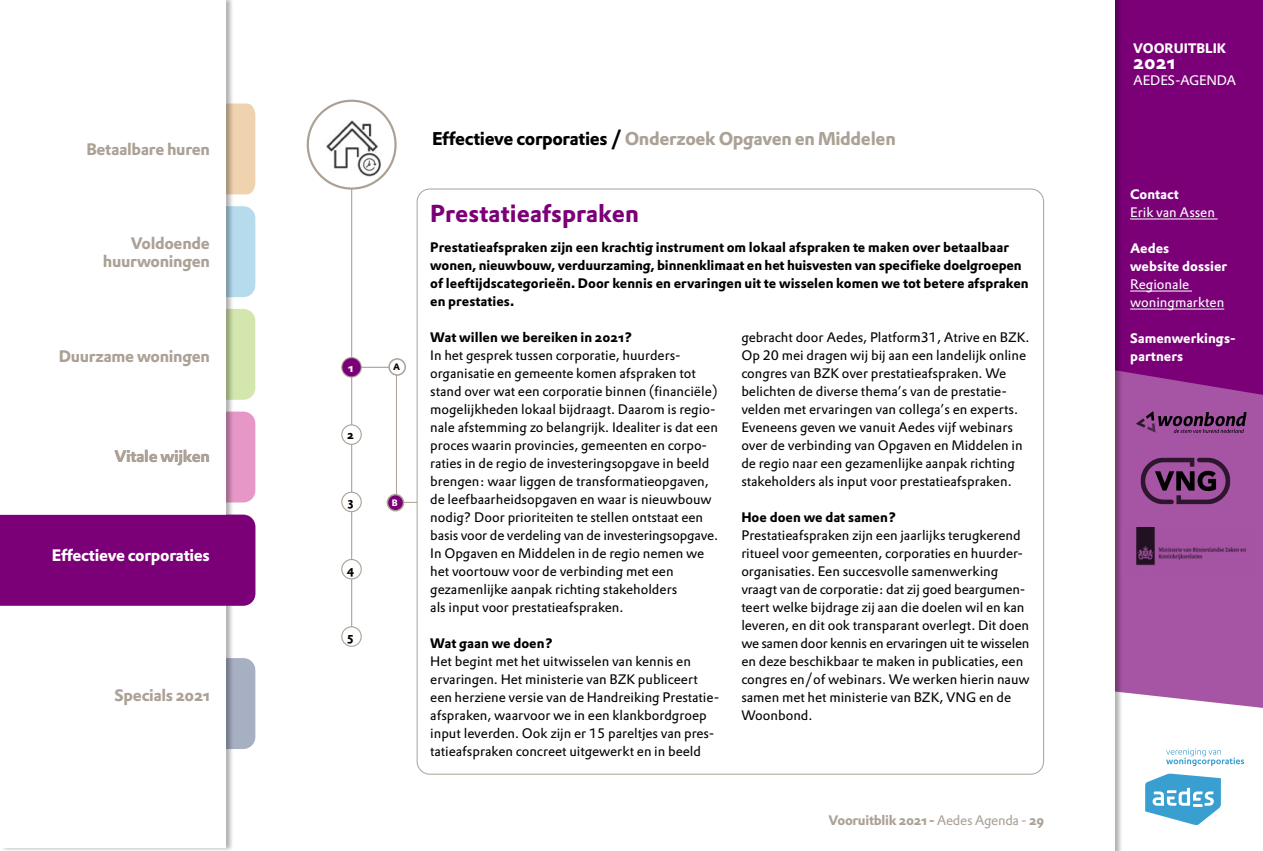
<style>
.page{position:relative;width:1263px;height:851px;background:#fff}
.page>*{position:absolute;margin:0;border:0;box-sizing:border-box;transform-origin:0 0}
.t1{font:24px "DTL Prokyon ST Bold";color:#7b0078}
.t2{font:19.5px "DTL Prokyon ST Bold";color:#fff}
.t3{font:18.15px "DTL Prokyon ST Bold";letter-spacing:-.02em;color:#aba196}
.t4{font:16.35px/18px "DTL Prokyon ST Bold";letter-spacing:-.02em;color:#aba196;text-align:right}
.t5{font:16.35px "DTL Prokyon ST Bold";letter-spacing:-.02em;color:#fff}
.t6{font:14.4px "DTL Prokyon ST Bold";color:#fff}
.t7{font:13.5px/18px "DTL Prokyon T";color:#000}
.t8{font:13.5px/18px "DTL Prokyon ST Bold";color:#000}
.t9{font:13.5px/18px "DTL Prokyon ST Bold";color:#fff}
.t10{font:13.5px/18px "DTL Prokyon T";color:#fff}
.t11{font:13.5px "DTL Prokyon ST Bold";letter-spacing:-.02em;color:#aba196}
.t12{font:13.5px "DTL Prokyon T";letter-spacing:-.02em;color:#fff}
.t13{font:12px "DTL Prokyon ST Bold";color:#000}
.t14{font:12px "DTL Prokyon ST Bold";color:#fff}
.t15{font:9.15px "DTL Prokyon ST Bold";color:#000}
.t16{font:9.15px "DTL Prokyon ST Bold";color:#fff}
.s1{color:#000}
.s2{font-family:"DTL Prokyon T"}
</style>
<div class="page">
<div style="left:216px;top:411px;width:39px;height:91px;background:#e697c7;border-radius:12px"></div>
<div style="left:216px;top:658px;width:39px;height:90px;background:#a7afc3;border-radius:12px"></div>
<div style="left:216px;top:309px;width:39px;height:91px;background:#d3e6ae;border-radius:12px"></div>
<div style="left:1123px;top:0;width:140px;height:370px;background:#7b0078"></div>
<svg style="left:1123px;top:370px;width:140px;height:338px;background:#a655a4"></svg>
<div style="left:889px;top:0;width:234px;height:850px;background:#000;opacity:.3"></div>
<div style="left:889px;top:0;width:226px;height:850px;background:#fff"></div>
<hr style="left:394px;top:502px;width:35px;height:1px;background:#aba196">
<hr style="left:351px;top:183px;width:1px;height:453px;background:#aba196">
<div style="left:234px;top:103px;width:21px;height:91px;background:#efd2ae"></div>
<div style="left:38px;top:206px;width:217px;height:91px;background:#b5dbed;border-radius:12px"></div>
<div style="left:0;top:0;width:234px;height:850px;background:#000;opacity:.3"></div>
<div style="left:0;top:0;width:225px;height:847px;background:#fff"></div>
<svg style="left:1166px;top:748px;width:78px;height:18px"></svg>
<svg style="left:1145px;top:773px;width:76px;height:52px"></svg>
<hr style="left:1130px;top:218px;width:87px;height:1px;background:#fff">
<hr style="left:1130px;top:290px;width:62px;height:1px;background:#fff">
<hr style="left:1130px;top:308px;width:94px;height:1px;background:#fff">
<div style="left:0;top:514px;width:255px;height:91px;background:#7b0078"></div>
<div style="left:342px;top:626px;width:19px;height:20px;background:#fff;border-radius:50%"></div>
<div style="left:341px;top:626px;width:21px;height:20px;border:1px solid #aba196;border-radius:50%"></div>
<div style="left:342px;top:492px;width:19px;height:19px;background:#fff;border-radius:50%"></div>
<div style="left:341px;top:491px;width:21px;height:21px;border:1px solid #aba196;border-radius:50%"></div>
<div style="left:342px;top:425px;width:19px;height:19px;background:#fff;border-radius:50%"></div>
<div style="left:341px;top:424px;width:21px;height:21px;border:1px solid #aba196;border-radius:50%"></div>
<div style="left:342px;top:559px;width:19px;height:20px;background:#fff;border-radius:50%"></div>
<div style="left:341px;top:559px;width:21px;height:20px;border:1px solid #aba196;border-radius:50%"></div>
<hr style="left:352px;top:366px;width:49px;height:2px;background:#aba196">
<div style="left:342px;top:357px;width:19px;height:20px;background:#7b0078;border-radius:50%"></div>
<div style="left:341px;top:357px;width:21px;height:20px;border:1px solid #aba196;border-radius:50%"></div>
<hr style="left:396px;top:367px;width:1px;height:136px;background:#aba196">
<div style="left:389px;top:359px;width:16px;height:16px;background:#fff;border-radius:50%"></div>
<div style="left:388px;top:358px;width:18px;height:18px;border:2px solid #aba196;border-radius:50%"></div>
<div style="left:387px;top:494px;width:16px;height:16px;background:#7b0078;border-radius:50%"></div>
<div style="left:387px;top:494px;width:17px;height:17px;border:2px solid #aba196;border-radius:50%"></div>
<div style="left:308px;top:101px;width:87px;height:87px;background:#fff;border-radius:50%"></div>
<div style="left:307px;top:100px;width:90px;height:90px;border:2px solid #aba196;border-radius:50%"></div>
<img style="left:326px;top:120px;width:56px;height:56px">
<svg style="left:1140px;top:457px;width:90px;height:47px;background:#6f386e"></svg>
<img style="left:1127px;top:527px;width:127px;height:46px">
<svg style="left:1136px;top:411px;width:110px;height:22px;background:#763b75"></svg>
<p class="t4" style="left:86px;top:140px;width:125px">Betaalbare huren</p>
<p class="t4" style="left:103px;top:234px;width:109px">Voldoende huurwoningen</p>
<p class="t4" style="left:59px;top:347px;width:153px">Duurzame woningen</p>
<p class="t4" style="left:115px;top:446px;width:97px">Vitale wijken</p>
<p class="t5" style="left:52px;top:544px;width:160px">Effectieve corporaties</p>
<p class="t4" style="left:115px;top:686px;width:97px">Specials 2021</p>
<p class="t14" style="left:348px;top:359px;width:7px">1</p>
<p class="t15" style="left:393px;top:361px;width:8px">A</p>
<p class="t13" style="left:347px;top:427px;width:8px">2</p>
<p class="t13" style="left:348px;top:494px;width:7px">3</p>
<p class="t13" style="left:347px;top:561px;width:9px">4</p>
<p class="t13" style="left:348px;top:628px;width:8px">5</p>
<p class="t16" style="left:392px;top:496px;width:7px">B</p>
<h3 class="t3" style="left:432px;top:127px;width:465px"><span class="s1">Effectieve corporaties /</span> Onderzoek Opgaven en Middelen</h3>
<h1 class="t1" style="left:430px;top:197px;width:210px">Prestatieafspraken</h1>
<p class="t8" style="left:430px;top:238px;width:600px">Prestatieafspraken zijn een krachtig instrument om lokaal afspraken te maken over betaalbaar wonen, nieuwbouw, verduurzaming, binnenklimaat en het huisvesten van specifieke doelgroepen of leeftijdscategorieën. Door kennis en ervaringen uit te wisselen komen we tot betere afspraken en prestaties.</p>
<p class="t8" style="left:430px;top:328px;width:204px">Wat willen we bereiken in 2021?</p>
<p class="t7" style="left:430px;top:346px;width:289px">In het gesprek tussen corporatie, huurders&shy;organisatie en gemeente komen afspraken tot stand over wat een corporatie binnen (financiële) mogelijkheden lokaal bijdraagt. Daarom is regio&shy;nale afstemming zo belangrijk. Idealiter is dat een proces waarin provincies, gemeenten en corpo&shy;raties in de regio de investeringsopgave in beeld brengen: waar liggen de transformatieopgaven, de leefbaarheidsopgaven en waar is nieuwbouw nodig? Door prioriteiten te stellen ontstaat een basis voor de verdeling van de investeringsopgave.<br>In Opgaven en Middelen in de regio nemen we het voortouw voor de verbinding met een gezamenlijke aanpak richting stakeholders<br>als input voor prestatieafspraken.</p>
<p class="t8" style="left:430px;top:634px;width:124px">Wat gaan we doen?</p>
<p class="t7" style="left:430px;top:652px;width:291px">Het begint met het uitwisselen van kennis en ervaringen. Het ministerie van BZK publiceert een herziene versie van de Handreiking Prestatie&shy;afspraken, waarvoor we in een klankbordgroep input leverden. Ook zijn er 15 pareltjes van pres&shy;tatieafspraken concreet uitgewerkt en in beeld</p>
<p class="t7" style="left:741px;top:328px;width:290px">gebracht door Aedes, Platform31, Atrive en BZK.<br>Op 20 mei dragen wij bij aan een landelijk online congres van BZK over prestatieafspraken. We belichten de diverse thema’s van de prestatie&shy;velden met ervaringen van collega’s en experts.<br>Eveneens geven we vanuit Aedes vijf webinars over de verbinding van Opgaven en Middelen in de regio naar een gezamenlijke aanpak richting stakeholders als input voor prestatieafspraken.</p>
<p class="t8" style="left:741px;top:508px;width:156px">Hoe doen we dat samen?</p>
<p class="t7" style="left:741px;top:526px;width:290px">Prestatieafspraken zijn een jaarlijks terugkerend ritueel voor gemeenten, corporaties en huurder&shy;organisaties. Een succesvolle samenwerking vraagt van de corporatie: dat zij goed beargumen&shy;teert welke bijdrage zij aan die doelen wil en kan leveren, en dit ook transparant overlegt. Dit doen we samen door kennis en ervaringen uit te wisselen en deze beschikbaar te maken in publicaties, een congres en/of webinars. We werken hierin nauw samen met het ministerie van BZK, VNG en de Woonbond.</p>
<p class="t11" style="left:828px;top:811px;width:217px">Vooruitblik 2021 - <span class="s2">Aedes Agenda -</span> 29</p>
<p class="t9" style="left:1133px;top:39px;width:94px">VOORUITBLIK</p>
<h2 class="t2" style="left:1133px;top:49px;width:44px">2021</h2>
<p class="t12" style="left:1133px;top:72px;width:104px">AEDES-AGENDA</p>
<p class="t6" style="left:1137px;top:39px;width:111px">AEDESAGENDA</p>
<p class="t9" style="left:1130px;top:185px;width:50px">Contact</p>
<p class="t10" style="left:1130px;top:203px;width:86px">Erik van Assen</p>
<p class="t9" style="left:1130px;top:239px;width:99px">Aedes<br>website dossier</p>
<p class="t10" style="left:1130px;top:275px;width:96px">Regionale woningmarkten</p>
<p class="t9" style="left:1130px;top:329px;width:106px">Samenwerkings&shy;partners</p>
</div>
